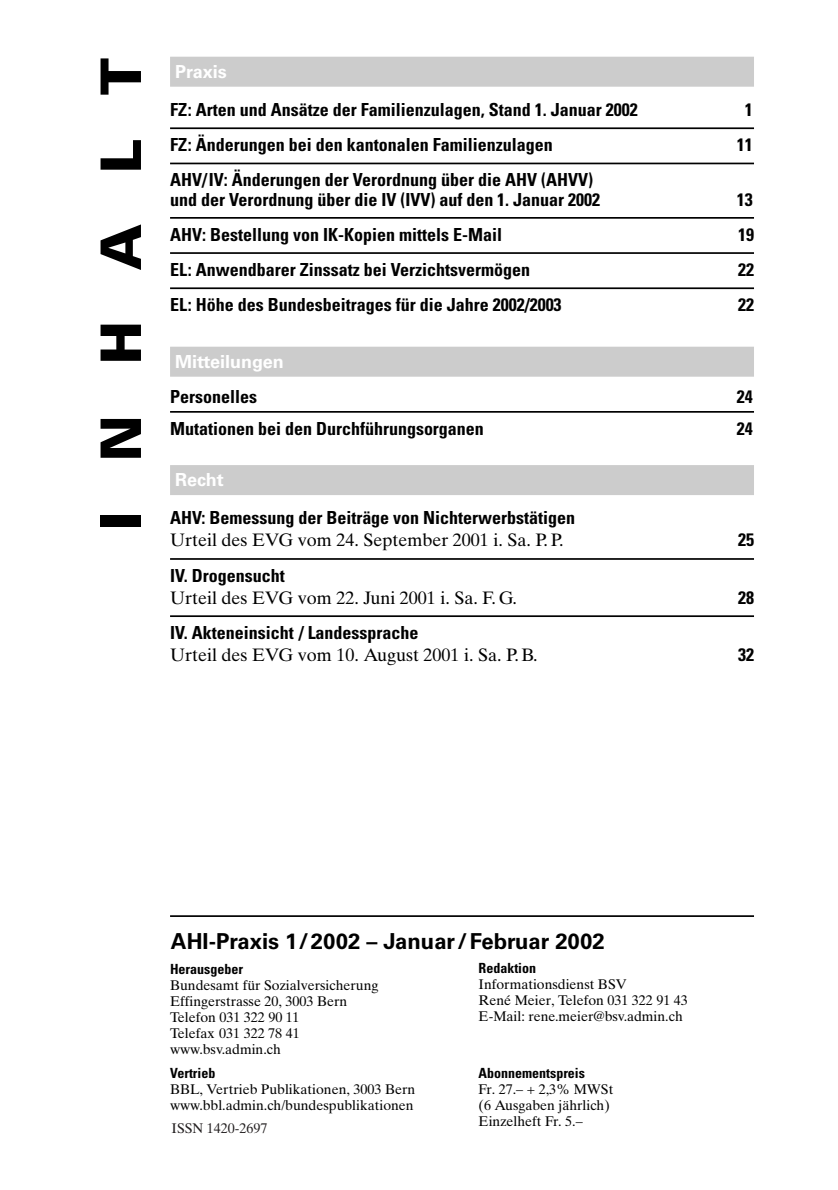
<style>
.page{position:relative;width:838px;height:1190px;background:#fff}
.page>*{position:absolute;margin:0;border:0;box-sizing:border-box;transform-origin:0 0}
.t1{font:900 56px "Univers";letter-spacing:.9em;color:#000}
.t2{font:700 22px "Univers";color:#000}
.t3{font:700 condensed 18px/19.2px "Univers";color:#000}
.t4{font:18px "Times Ten";color:#000}
.t5{font:700 18px "Univers";color:#fff}
.t6{font:14px/16px "Times Ten";color:#000}
.t7{font:700 condensed 14px "Univers";color:#000}
.t8{font:14px "Times Ten";color:#231f20}
</style>
<div class="page">
<div style="left:170px;top:57px;width:584px;height:30px;background:#ccc"></div>
<hr style="left:170px;top:127px;width:584px;height:2px;background:#000">
<hr style="left:170px;top:163px;width:584px;height:1px;background:#000">
<hr style="left:170px;top:217px;width:584px;height:2px;background:#000">
<hr style="left:170px;top:252px;width:584px;height:2px;background:#000">
<hr style="left:170px;top:287px;width:584px;height:2px;background:#000">
<div style="left:170px;top:347px;width:584px;height:30px;background:#ccc"></div>
<hr style="left:170px;top:411px;width:584px;height:2px;background:#000">
<div style="left:170px;top:465px;width:584px;height:30px;background:#ccc"></div>
<hr style="left:170px;top:558px;width:584px;height:2px;background:#000">
<hr style="left:170px;top:615px;width:584px;height:2px;background:#000">
<hr style="left:170px;top:915px;width:584px;height:2px;background:#000">
<h1 class="t1" style="left:101px;top:531px;width:474px;rotate:-90deg">INHALT</h1>
<p class="t5" style="left:175px;top:65px;width:53px">Praxis</p>
<p class="t3" style="left:170px;top:102px;width:469px">FZ: Arten und Ansätze der Familienzulagen, Stand 1. Januar 2002</p>
<p class="t3" style="left:745px;top:102px;width:9px">1</p>
<p class="t3" style="left:170px;top:137px;width:384px">FZ: Änderungen bei den kantonalen Familienzulagen</p>
<p class="t3" style="left:737px;top:137px;width:17px">11</p>
<p class="t3" style="left:170px;top:172px;width:432px">AHV/IV: Änderungen der Verordnung über die AHV (AHVV) und der Verordnung über die IV (IVV) auf den 1. Januar 2002</p>
<p class="t3" style="left:737px;top:191px;width:17px">13</p>
<p class="t3" style="left:170px;top:227px;width:334px">AHV: Bestellung von IK-Kopien mittels E-Mail</p>
<p class="t3" style="left:738px;top:227px;width:17px">19</p>
<p class="t3" style="left:170px;top:262px;width:362px">EL: Anwendbarer Zinssatz bei Verzichtsvermögen</p>
<p class="t3" style="left:738px;top:262px;width:17px">22</p>
<p class="t3" style="left:170px;top:297px;width:393px">EL: Höhe des Bundesbeitrages für die Jahre 2002/2003</p>
<p class="t3" style="left:738px;top:297px;width:17px">22</p>
<p class="t5" style="left:175px;top:355px;width:110px">Mitteilungen</p>
<p class="t3" style="left:170px;top:389px;width:88px">Personelles</p>
<p class="t3" style="left:737px;top:389px;width:17px">24</p>
<p class="t3" style="left:170px;top:421px;width:315px">Mutationen bei den Durchführungsorganen</p>
<p class="t3" style="left:737px;top:421px;width:17px">24</p>
<p class="t5" style="left:175px;top:473px;width:50px">Recht</p>
<p class="t3" style="left:170px;top:510px;width:407px">AHV: Bemessung der Beiträge von Nichterwerbstätigen</p>
<p class="t4" style="left:170px;top:534px;width:395px">Urteil des EVG vom 24. September 2001 i. Sa. P. P.</p>
<p class="t3" style="left:738px;top:532px;width:17px">25</p>
<p class="t3" style="left:170px;top:568px;width:116px">IV. Drogensucht</p>
<p class="t4" style="left:170px;top:591px;width:348px">Urteil des EVG vom 22. Juni 2001 i. Sa. F. G.</p>
<p class="t3" style="left:738px;top:590px;width:17px">28</p>
<p class="t3" style="left:170px;top:625px;width:250px">IV. Akteneinsicht / Landessprache</p>
<p class="t4" style="left:170px;top:648px;width:369px">Urteil des EVG vom 10. August 2001 i. Sa. P. B.</p>
<p class="t3" style="left:738px;top:647px;width:17px">32</p>
<p class="t2" style="left:171px;top:933px;width:435px">AHI-Praxis 1/2002 – Januar/Februar 2002</p>
<p class="t7" style="left:170px;top:964px;width:75px">Herausgeber</p>
<p class="t6" style="left:170px;top:979px;width:210px">Bundesamt für Sozialversicherung<br>Effingerstrasse 20, 3003 Bern<br>Telefon 031 322 90 11<br>Telefax 031 322 78 41 www.bsv.admin.ch</p>
<p class="t7" style="left:170px;top:1068px;width:47px">Vertrieb</p>
<p class="t6" style="left:170px;top:1083px;width:247px">BBL, Vertrieb Publikationen, 3003 Bern www.bbl.admin.ch/bundespublikationen</p>
<p class="t8" style="left:172px;top:1123px;width:98px">ISSN 1420-2697</p>
<p class="t7" style="left:479px;top:963px;width:59px">Redaktion</p>
<p class="t6" style="left:479px;top:978px;width:211px">Informationsdienst BSV<br>René Meier, Telefon 031 322 91 43<br>E-Mail: rene.meier@bsv.admin.ch</p>
<p class="t7" style="left:479px;top:1068px;width:108px">Abonnementspreis</p>
<p class="t6" style="left:479px;top:1083px;width:136px">Fr. 27.– + 2,3% MWSt (6 Ausgaben jährlich)<br>Einzelheft Fr. 5.–</p>
</div>
